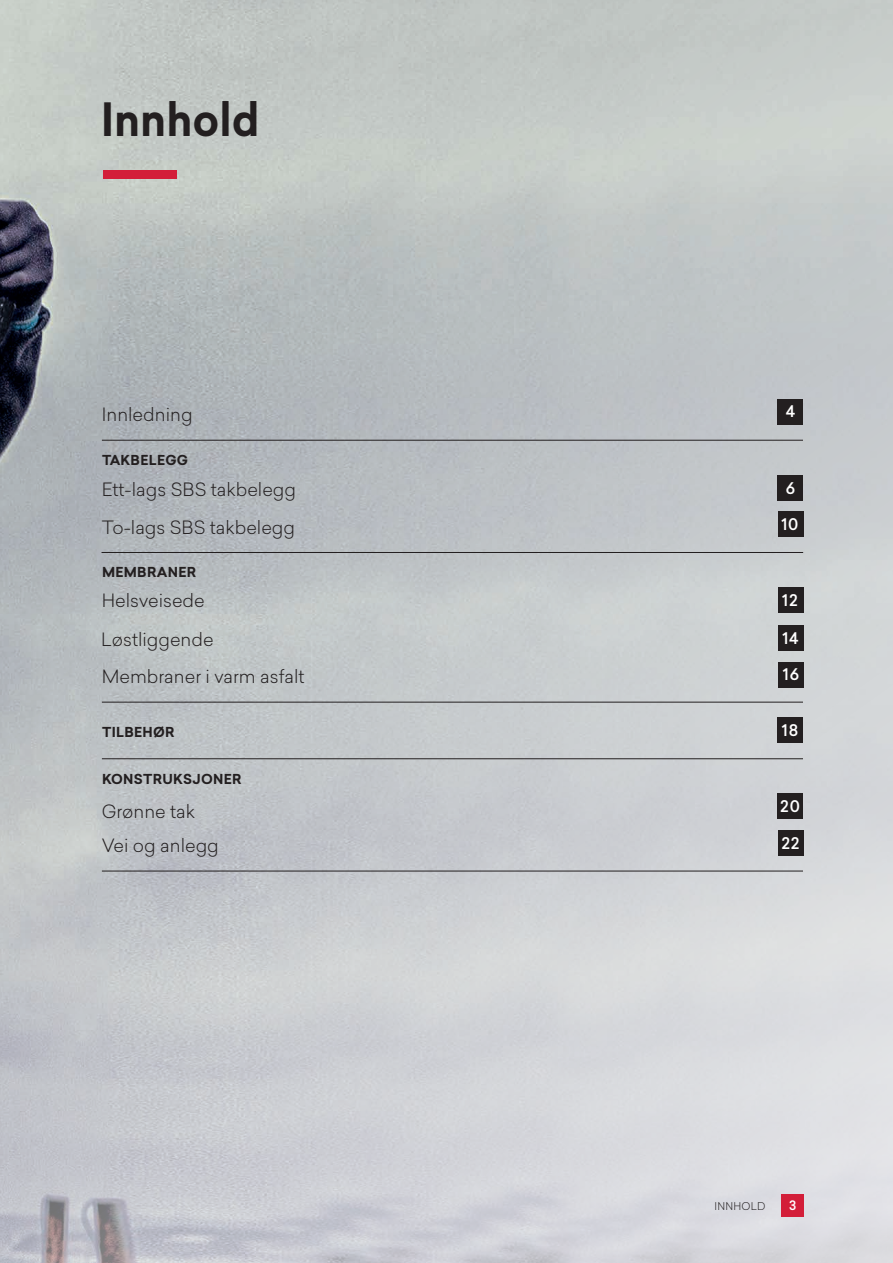
<style>
.page{position:relative;width:893px;height:1263px;background:#fff}
.page>*{position:absolute;margin:0;border:0;box-sizing:border-box;transform-origin:0 0}
.t1{font:700 45px "Sailec";color:#231f20;scale:.94 1}
.t2{font:300 18px/37px "Sailec";color:#231f20}
.t3{font:500 15.75px "Sailec";letter-spacing:.06em;color:#fff}
.t4{font:700 13.5px "Sailec";letter-spacing:.02em;color:#231f20}
.t5{font:500 12.75px "Sailec";color:#fff}
.t6{font:300 10.5px "Sailec";letter-spacing:.02em;color:#231f20}
</style>
<div class="page">
<img style="left:0;top:0;width:893px;height:1263px">
<div style="left:778px;top:830px;width:25px;height:25px;background:#231f20"></div>
<div style="left:778px;top:587px;width:26px;height:26px;background:#231f20"></div>
<div style="left:778px;top:662px;width:26px;height:25px;background:#231f20"></div>
<div style="left:778px;top:717px;width:25px;height:26px;background:#231f20"></div>
<div style="left:778px;top:793px;width:25px;height:25px;background:#231f20"></div>
<div style="left:778px;top:625px;width:26px;height:25px;background:#231f20"></div>
<hr style="left:102px;top:552px;width:701px;height:1px;background:#231f20">
<hr style="left:102px;top:702px;width:701px;height:1px;background:#231f20">
<hr style="left:102px;top:758px;width:701px;height:1px;background:#231f20">
<hr style="left:102px;top:871px;width:701px;height:1px;background:#231f20">
<div style="left:778px;top:511px;width:25px;height:26px;background:#231f20"></div>
<div style="left:778px;top:399px;width:25px;height:25px;background:#231f20"></div>
<div style="left:778px;top:475px;width:25px;height:26px;background:#231f20"></div>
<hr style="left:102px;top:440px;width:701px;height:1px;background:#231f20">
<div style="left:103px;top:170px;width:74px;height:9px;background:#d31e39"></div>
<div style="left:781px;top:1194px;width:23px;height:23px;background:#d31e39"></div>
<h1 class="t1" style="left:101px;top:87px;width:170px">Innhold</h1>
<p class="t2" style="left:102px;top:396px;width:92px">Innledning</p>
<p class="t4" style="left:102px;top:450px;width:88px">TAKBELEGG</p>
<p class="t2" style="left:102px;top:470px;width:196px;line-height:37.8px">Ett-lags SBS takbelegg<br>To-lags SBS takbelegg</p>
<p class="t4" style="left:102px;top:563px;width:96px">MEMBRANER</p>
<p class="t2" style="left:102px;top:582px;width:105px">Helsveisede</p>
<p class="t2" style="left:101px;top:621px;width:205px">Løstliggende<br>Membraner i varm asfalt</p>
<p class="t4" style="left:102px;top:722px;width:74px">TILBEHØR</p>
<p class="t4" style="left:102px;top:769px;width:141px">KONSTRUKSJONER</p>
<p class="t2" style="left:102px;top:794px;width:118px;line-height:34px">Grønne tak<br>Vei og anlegg</p>
<p class="t3" style="left:786px;top:401px;width:11px">4</p>
<p class="t3" style="left:786px;top:477px;width:11px">6</p>
<p class="t3" style="left:781px;top:513px;width:19px">10</p>
<p class="t3" style="left:782px;top:589px;width:17px">12</p>
<p class="t3" style="left:782px;top:627px;width:18px">14</p>
<p class="t3" style="left:783px;top:663px;width:18px">16</p>
<p class="t3" style="left:782px;top:719px;width:18px">18</p>
<p class="t3" style="left:780px;top:795px;width:21px">20</p>
<p class="t3" style="left:781px;top:832px;width:19px">22</p>
<p class="t6" style="left:715px;top:1198px;width:53px">INNHOLD</p>
<p class="t5" style="left:789px;top:1197px;width:9px">3</p>
</div>
